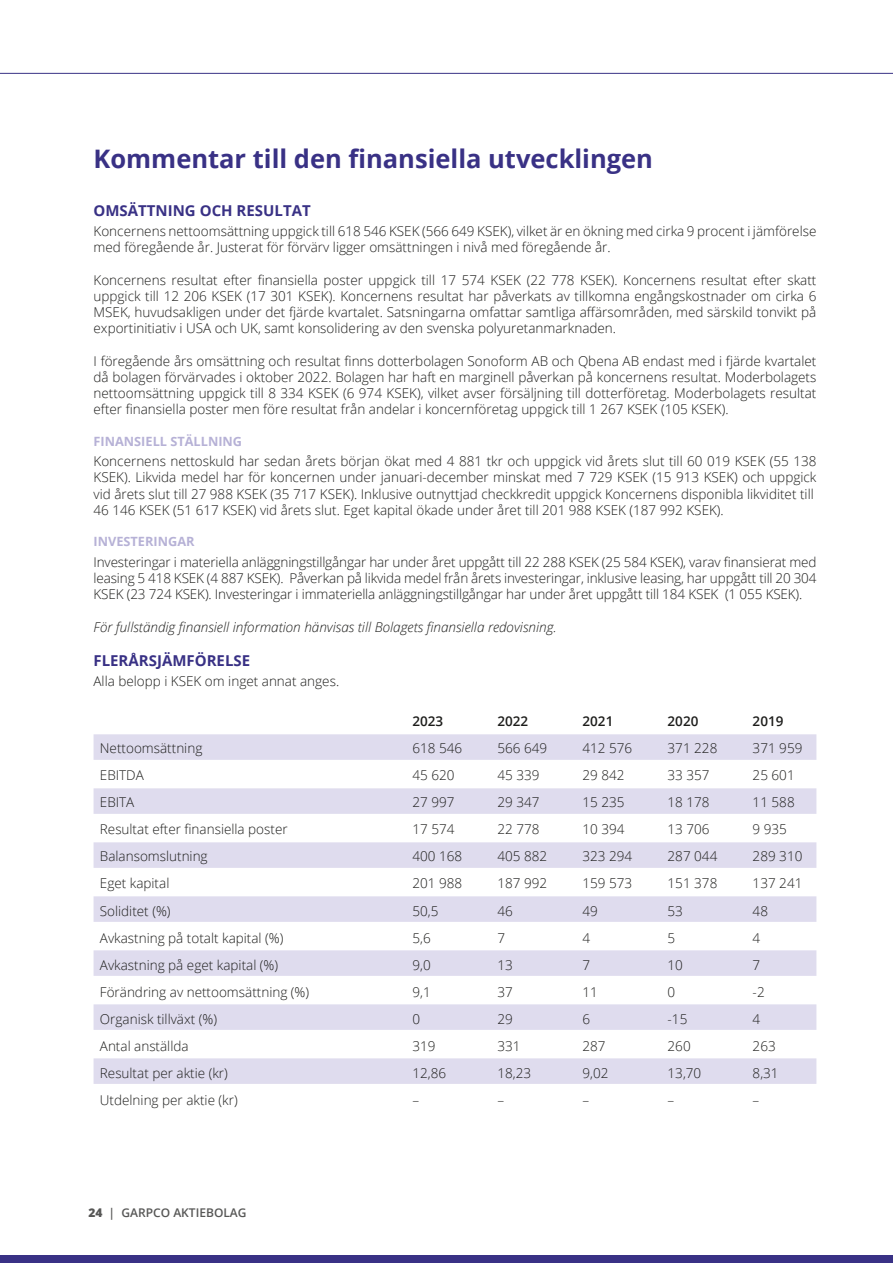
<style>
.page{position:relative;width:893px;height:1263px;background:#fff}
.page>*{position:absolute;margin:0;border:0;box-sizing:border-box;transform-origin:0 0}
.t1{font:700 25.5px "Open Sans";color:#393185}
.t2{font:700 15px "Open Sans";color:#393185}
.t3{font:300 13.5px/16.2px "Open Sans";color:#1d1d1b;text-align:justify}
.t4{font:italic 300 13.5px "Open Sans";color:#1d1d1b}
.t5{font:600 13.5px "Open Sans";color:#1d1d1b}
.t6{font:700 12.75px "Open Sans";color:#b6b1d6}
.t7{font:600 12px "Open Sans";color:#575756}
.s1{font-weight:800}
</style>
<div class="page">
<div style="left:0;top:1255px;width:893px;height:8px;background:#393185"></div>
<hr style="left:0;top:73px;width:893px;height:1px;background:#393185">
<div style="left:94px;top:734px;width:722px;height:26px;background:#dfdcee"></div>
<div style="left:94px;top:788px;width:722px;height:26px;background:#dfdcee"></div>
<div style="left:94px;top:842px;width:722px;height:26px;background:#dfdcee"></div>
<div style="left:94px;top:896px;width:722px;height:26px;background:#dfdcee"></div>
<div style="left:94px;top:950px;width:722px;height:26px;background:#dfdcee"></div>
<div style="left:94px;top:1004px;width:722px;height:26px;background:#dfdcee"></div>
<div style="left:94px;top:1058px;width:722px;height:26px;background:#dfdcee"></div>
<h1 class="t1" style="left:94px;top:141px;width:561px">Kommentar till den finansiella utvecklingen</h1>
<p class="t2" style="left:94px;top:200px;width:219px">OMSÄTTNING OCH RESULTAT</p>
<p class="t3" style="left:94px;top:223px;width:724px">Koncernens nettoomsättning uppgick till 618 546 KSEK (566 649 KSEK), vilket är en ökning med cirka 9 procent i jämförelse med föregående år. Justerat för förvärv ligger omsättningen i nivå med föregående år.</p>
<p class="t3" style="left:94px;top:271px;width:724px">Koncernens resultat efter finansiella poster uppgick till 17 574 KSEK (22 778 KSEK). Koncernens resultat efter skatt uppgick till 12 206 KSEK (17 301 KSEK). Koncernens resultat har påverkats av tillkomna engångskostnader om cirka 6<br>MSEK, huvudsakligen under det fjärde kvartalet. Satsningarna omfattar samtliga affärsområden, med särskild tonvikt på exportinitiativ i USA och UK, samt konsolidering av den svenska polyuretanmarknaden.</p>
<p class="t3" style="left:94px;top:352px;width:724px">I föregående års omsättning och resultat finns dotterbolagen Sonoform AB och Qbena AB endast med i fjärde kvartalet då bolagen förvärvades i oktober 2022. Bolagen har haft en marginell påverkan på koncernens resultat. Moderbolagets nettoomsättning uppgick till 8 334 KSEK (6 974 KSEK), vilket avser försäljning till dotterföretag. Moderbolagets resultat efter finansiella poster men före resultat från andelar i koncernföretag uppgick till 1 267 KSEK (105 KSEK).</p>
<p class="t6" style="left:94px;top:432px;width:150px">FINANSIELL STÄLLNING</p>
<p class="t3" style="left:94px;top:453px;width:724px;text-align:left">Koncernens nettoskuld har sedan årets början ökat med 4 881 tkr och uppgick vid årets slut till 60 019 KSEK (55 138<br>KSEK). Likvida medel har för koncernen under januari-december minskat med 7 729 KSEK (15 913 KSEK) och uppgick vid årets slut till 27 988 KSEK (35 717 KSEK). Inklusive outnyttjad checkkredit uppgick Koncernens disponibla likviditet till 46 146 KSEK (51 617 KSEK) vid årets slut. Eget kapital ökade under året till 201 988 KSEK (187 992 KSEK).</p>
<p class="t6" style="left:94px;top:533px;width:103px">INVESTERINGAR</p>
<p class="t3" style="left:94px;top:553px;width:724px">Investeringar i materiella anläggningstillgångar har under året uppgått till 22 288 KSEK (25 584 KSEK), varav finansierat med leasing 5 418 KSEK (4 887 KSEK). Påverkan på likvida medel från årets investeringar, inklusive leasing, har uppgått till 20 304<br>KSEK (23 724 KSEK). Investeringar i immateriella anläggningstillgångar har under året uppgått till 184 KSEK (1 055 KSEK).</p>
<p class="t4" style="left:94px;top:617px;width:465px">För fullständig finansiell information hänvisas till Bolagets finansiella redovisning.</p>
<p class="t2" style="left:94px;top:650px;width:158px">FLERÅRSJÄMFÖRELSE</p>
<p class="t3" style="left:94px;top:673px;width:247px">Alla belopp i KSEK om inget annat anges.</p>
<p class="t5" style="left:412px;top:712px;width:32px">2023</p>
<p class="t5" style="left:497px;top:712px;width:32px">2022</p>
<p class="t5" style="left:583px;top:712px;width:32px">2021</p>
<p class="t5" style="left:668px;top:712px;width:32px">2020</p>
<p class="t5" style="left:753px;top:712px;width:32px">2019</p>
<p class="t3" style="left:100px;top:740px;width:104px">Nettoomsättning</p>
<p class="t3" style="left:412px;top:740px;width:51px">618 546</p>
<p class="t3" style="left:497px;top:740px;width:51px">566 649</p>
<p class="t3" style="left:583px;top:740px;width:51px">412 576</p>
<p class="t3" style="left:668px;top:740px;width:51px">371 228</p>
<p class="t3" style="left:753px;top:740px;width:51px">371 959</p>
<p class="t3" style="left:100px;top:767px;width:46px">EBITDA</p>
<p class="t3" style="left:412px;top:767px;width:44px">45 620</p>
<p class="t3" style="left:497px;top:767px;width:44px">45 339</p>
<p class="t3" style="left:583px;top:767px;width:44px">29 842</p>
<p class="t3" style="left:668px;top:767px;width:44px">33 357</p>
<p class="t3" style="left:753px;top:767px;width:44px">25 601</p>
<p class="t3" style="left:100px;top:794px;width:36px">EBITA</p>
<p class="t3" style="left:412px;top:794px;width:44px">27 997</p>
<p class="t3" style="left:497px;top:794px;width:44px">29 347</p>
<p class="t3" style="left:583px;top:794px;width:44px">15 235</p>
<p class="t3" style="left:668px;top:794px;width:44px">18 178</p>
<p class="t3" style="left:753px;top:794px;width:44px">11 588</p>
<p class="t3" style="left:100px;top:821px;width:189px">Resultat efter finansiella poster</p>
<p class="t3" style="left:412px;top:821px;width:44px">17 574</p>
<p class="t3" style="left:497px;top:821px;width:44px">22 778</p>
<p class="t3" style="left:583px;top:821px;width:44px">10 394</p>
<p class="t3" style="left:668px;top:821px;width:44px">13 706</p>
<p class="t3" style="left:753px;top:821px;width:36px">9 935</p>
<p class="t3" style="left:100px;top:848px;width:109px">Balansomslutning</p>
<p class="t3" style="left:412px;top:848px;width:51px">400 168</p>
<p class="t3" style="left:497px;top:848px;width:51px">405 882</p>
<p class="t3" style="left:583px;top:848px;width:51px">323 294</p>
<p class="t3" style="left:668px;top:848px;width:51px">287 044</p>
<p class="t3" style="left:753px;top:848px;width:51px">289 310</p>
<p class="t3" style="left:100px;top:875px;width:71px">Eget kapital</p>
<p class="t3" style="left:412px;top:875px;width:51px">201 988</p>
<p class="t3" style="left:497px;top:875px;width:51px">187 992</p>
<p class="t3" style="left:583px;top:875px;width:51px">159 573</p>
<p class="t3" style="left:668px;top:875px;width:51px">151 378</p>
<p class="t3" style="left:753px;top:875px;width:51px">137 241</p>
<p class="t3" style="left:100px;top:902px;width:72px">Soliditet (%)</p>
<p class="t3" style="left:412px;top:902px;width:28px">50,5</p>
<p class="t3" style="left:497px;top:902px;width:17px">46</p>
<p class="t3" style="left:583px;top:902px;width:17px">49</p>
<p class="t3" style="left:668px;top:902px;width:17px">53</p>
<p class="t3" style="left:753px;top:902px;width:17px">48</p>
<p class="t3" style="left:100px;top:929px;width:185px">Avkastning på totalt kapital (%)</p>
<p class="t3" style="left:412px;top:929px;width:20px">5,6</p>
<p class="t3" style="left:497px;top:929px;width:9px">7</p>
<p class="t3" style="left:583px;top:929px;width:9px">4</p>
<p class="t3" style="left:668px;top:929px;width:9px">5</p>
<p class="t3" style="left:753px;top:929px;width:9px">4</p>
<p class="t3" style="left:100px;top:956px;width:180px">Avkastning på eget kapital (%)</p>
<p class="t3" style="left:412px;top:956px;width:20px">9,0</p>
<p class="t3" style="left:497px;top:956px;width:17px">13</p>
<p class="t3" style="left:583px;top:956px;width:9px">7</p>
<p class="t3" style="left:668px;top:956px;width:17px">10</p>
<p class="t3" style="left:753px;top:956px;width:9px">7</p>
<p class="t3" style="left:100px;top:983px;width:211px">Förändring av nettoomsättning (%)</p>
<p class="t3" style="left:412px;top:983px;width:20px">9,1</p>
<p class="t3" style="left:497px;top:983px;width:17px">37</p>
<p class="t3" style="left:583px;top:983px;width:17px">11</p>
<p class="t3" style="left:668px;top:983px;width:9px">0</p>
<p class="t3" style="left:753px;top:983px;width:14px">-2</p>
<p class="t3" style="left:100px;top:1010px;width:119px">Organisk tillväxt (%)</p>
<p class="t3" style="left:412px;top:1010px;width:9px">0</p>
<p class="t3" style="left:497px;top:1010px;width:17px">29</p>
<p class="t3" style="left:583px;top:1010px;width:9px">6</p>
<p class="t3" style="left:668px;top:1010px;width:21px">-15</p>
<p class="t3" style="left:753px;top:1010px;width:9px">4</p>
<p class="t3" style="left:100px;top:1037px;width:90px">Antal anställda</p>
<p class="t3" style="left:412px;top:1037px;width:25px">319</p>
<p class="t3" style="left:497px;top:1037px;width:25px">331</p>
<p class="t3" style="left:583px;top:1037px;width:25px">287</p>
<p class="t3" style="left:668px;top:1037px;width:25px">260</p>
<p class="t3" style="left:753px;top:1037px;width:25px">263</p>
<p class="t3" style="left:100px;top:1064px;width:129px">Resultat per aktie (kr)</p>
<p class="t3" style="left:412px;top:1064px;width:35px">12,86</p>
<p class="t3" style="left:497px;top:1064px;width:35px">18,23</p>
<p class="t3" style="left:583px;top:1064px;width:28px">9,02</p>
<p class="t3" style="left:668px;top:1064px;width:35px">13,70</p>
<p class="t3" style="left:753px;top:1064px;width:28px">8,31</p>
<p class="t3" style="left:100px;top:1091px;width:139px">Utdelning per aktie (kr)</p>
<p class="t3" style="left:412px;top:1091px;width:8px">–</p>
<p class="t3" style="left:497px;top:1091px;width:8px">–</p>
<p class="t3" style="left:583px;top:1091px;width:8px">–</p>
<p class="t3" style="left:668px;top:1091px;width:8px">–</p>
<p class="t3" style="left:753px;top:1091px;width:8px">–</p>
<p class="t7" style="left:88px;top:1204px;width:160px"><span class="s1">24</span> | GARPCO AKTIEBOLAG</p>
</div>
